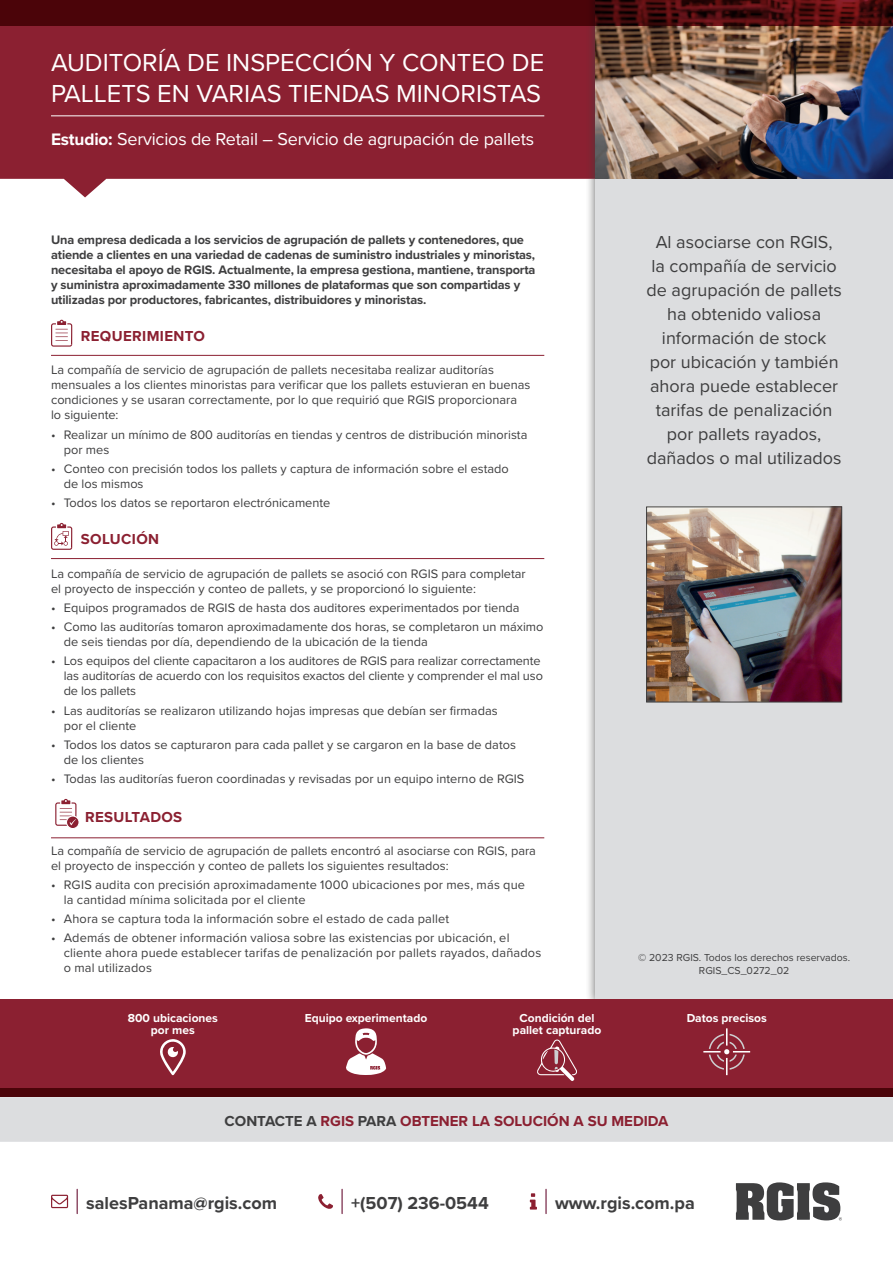
<style>
.page{position:relative;width:893px;height:1263px;background:#fff}
.page>*{position:absolute;margin:0;border:0;box-sizing:border-box;transform-origin:0 0}
.t1{font:25.5px/30.6px "Proxima Nova";color:#fff}
.t2{font:18px/24px "Proxima Nova";color:#3e3e3f;text-align:center}
.t3{font:18px "Proxima Nova";letter-spacing:-.01em;color:#fff}
.t4{font:700 18px "Proxima Nova";color:#3e3e3f}
.t5{font:700 15px "Proxima Nova";color:#8b2031}
.t6{font:700 15px "Proxima Nova";letter-spacing:.025em;color:#8b2031}
.t7{font:12.75px/15px "Proxima Nova";color:#3e3e3f}
.t8{font:700 12.75px/15px "Proxima Nova";letter-spacing:-.01em;color:#3e3e3f}
.t9{font:700 12px/12px "Proxima Nova";color:#fff;text-align:center}
.t10{font:10.5px/12.6px "Proxima Nova";color:#3e3e3f;text-align:center}
.s1{font-weight:700;font-size:17.25px}
.s2{font-weight:700}
.s3{color:#3e3e3f}
</style>
<div class="page">
<hr style="left:545px;top:1189px;width:2px;height:24px;background:#6b1537">
<svg style="left:530px;top:1193px;width:7px;height:16px"></svg>
<svg style="left:77px;top:1189px;width:1px;height:24px"></svg>
<svg style="left:51px;top:1195px;width:17px;height:13px"></svg>
<svg style="left:342px;top:1189px;width:1px;height:24px"></svg>
<svg style="left:318px;top:1194px;width:15px;height:15px"></svg>
<svg style="left:736px;top:1182px;width:106px;height:38px"></svg>
<div style="left:0;top:1097px;width:893px;height:45px;background:#dcdddf"></div>
<svg style="left:0;top:26px;width:585px;height:171px;background:#973746"></svg>
<div style="left:585px;top:0;width:308px;height:1010px;background:#3e3e3f;opacity:.75"></div>
<div style="left:595px;top:0;width:298px;height:1001px;background:#dcdddf"></div>
<hr style="left:51px;top:116px;width:493px;height:1px;background:#fff">
<div style="left:0;top:999px;width:893px;height:98px;background:#8b2031"></div>
<img style="left:595px;top:26px;width:298px;height:153px">
<hr style="left:51px;top:355px;width:493px;height:1px;background:#8b2031">
<hr style="left:51px;top:558px;width:493px;height:1px;background:#8b2031">
<hr style="left:51px;top:837px;width:493px;height:1px;background:#8b2031">
<svg style="left:51px;top:320px;width:22px;height:27px"></svg>
<svg style="left:51px;top:523px;width:22px;height:27px"></svg>
<svg style="left:55px;top:799px;width:24px;height:29px"></svg>
<svg style="left:0;top:0;width:893px;height:26px;background:#49060a"></svg>
<div style="left:0;top:1089px;width:893px;height:8px;background:#4b0409"></div>
<svg style="left:346px;top:1028px;width:40px;height:47px"></svg>
<svg style="left:703px;top:1028px;width:47px;height:47px"></svg>
<img style="left:648px;top:509px;width:192px;height:191px">
<div style="left:646px;top:507px;width:196px;height:195px;border:1px solid #3e3e3f"></div>
<svg style="left:537px;top:1039px;width:40px;height:42px"></svg>
<svg style="left:160px;top:1039px;width:26px;height:36px"></svg>
<h1 class="t1" style="left:51px;top:46px;width:495px">AUDITORÍA DE INSPECCIÓN Y CONTEO DE<br>PALLETS EN VARIAS TIENDAS MINORISTAS</h1>
<h2 class="t3" style="left:51px;top:125px;width:485px"><span class="s1">Estudio</span><span class="s2">:</span> Servicios de Retail – Servicio de agrupación de pallets</h2>
<p class="t8" style="left:51px;top:232px;width:486px">Una empresa dedicada a los servicios de agrupación de pallets y contenedores, que atiende a clientes en una variedad de cadenas de suministro industriales y minoristas, necesitaba el apoyo de RGIS. Actualmente, la empresa gestiona, mantiene, transporta y suministra aproximadamente 330 millones de plataformas que son compartidas y utilizadas por productores, fabricantes, distribuidores y minoristas.</p>
<p class="t6" style="left:81px;top:324px;width:126px">REQUERIMIENTO</p>
<p class="t7" style="left:51px;top:362px;width:481px">La compañía de servicio de agrupación de pallets necesitaba realizar auditorías mensuales a los clientes minoristas para verificar que los pallets estuvieran en buenas condiciones y se usaran correctamente, por lo que requirió que RGIS proporcionara<br>lo siguiente:</p>
<p class="t7" style="left:64px;top:426px;width:465px;text-indent:-13px">• Realizar un mínimo de 800 auditorías en tiendas y centros de distribución minorista por mes</p>
<p class="t7" style="left:64px;top:461px;width:447px;text-indent:-13px">• Conteo con precisión todos los pallets y captura de información sobre el estado de los mismos</p>
<p class="t7" style="left:51px;top:495px;width:281px">• Todos los datos se reportaron electrónicamente</p>
<p class="t6" style="left:81px;top:528px;width:80px">SOLUCIÓN</p>
<p class="t7" style="left:51px;top:565px;width:476px">La compañía de servicio de agrupación de pallets se asoció con RGIS para completar el proyecto de inspección y conteo de pallets, y se proporcionó lo siguiente:</p>
<p class="t7" style="left:51px;top:599px;width:470px">• Equipos programados de RGIS de hasta dos auditores experimentados por tienda</p>
<p class="t7" style="left:64px;top:619px;width:481px;text-indent:-13px">• Como las auditorías tomaron aproximadamente dos horas, se completaron un máximo de seis tiendas por día, dependiendo de la ubicación de la tienda</p>
<p class="t7" style="left:64px;top:653px;width:481px;text-indent:-13px">• Los equipos del cliente capacitaron a los auditores de RGIS para realizar correctamente las auditorías de acuerdo con los requisitos exactos del cliente y comprender el mal uso de los pallets</p>
<p class="t7" style="left:64px;top:702px;width:435px;text-indent:-13px">• Las auditorías se realizaron utilizando hojas impresas que debían ser firmadas por el cliente</p>
<p class="t7" style="left:64px;top:736px;width:454px;text-indent:-13px">• Todos los datos se capturaron para cada pallet y se cargaron en la base de datos de los clientes</p>
<p class="t7" style="left:51px;top:771px;width:475px">• Todas las auditorías fueron coordinadas y revisadas por un equipo interno de RGIS</p>
<p class="t6" style="left:85px;top:805px;width:99px">RESULTADOS</p>
<p class="t7" style="left:51px;top:842px;width:486px">La compañía de servicio de agrupación de pallets encontró al asociarse con RGIS, para el proyecto de inspección y conteo de pallets los siguientes resultados:</p>
<p class="t7" style="left:64px;top:877px;width:463px;text-indent:-13px">• RGIS audita con precisión aproximadamente 1000 ubicaciones por mes, más que la cantidad mínima solicitada por el cliente</p>
<p class="t7" style="left:51px;top:911px;width:400px">• Ahora se captura toda la información sobre el estado de cada pallet</p>
<p class="t7" style="left:64px;top:930px;width:479px;text-indent:-13px">• Además de obtener información valiosa sobre las existencias por ubicación, el cliente ahora puede establecer tarifas de penalización por pallets rayados, dañados o mal utilizados</p>
<h2 class="t2" style="left:646px;top:229px;width:197px">Al asociarse con RGIS,<br>la compañía de servicio de agrupación de pallets ha obtenido valiosa información de stock por ubicación y también ahora puede establecer tarifas de penalización por pallets rayados, dañados o mal utilizados</h2>
<p class="t10" style="left:638px;top:951px;width:213px">© 2023 RGIS. Todos los derechos reservados.<br>RGIS_CS_0272_02</p>
<p class="t9" style="left:128px;top:1011px;width:91px">800 ubicaciones por mes</p>
<p class="t9" style="left:305px;top:1011px;width:124px">Equipo experimentado</p>
<p class="t9" style="left:520px;top:1011px;width:76px">Condición del</p>
<p class="t9" style="left:687px;top:1011px;width:82px">Datos precisos</p>
<p class="t9" style="left:513px;top:1023px;width:90px">pallet capturado</p>
<p class="t5" style="left:225px;top:1110px;width:445px"><span class="s3">CONTACTE A</span> RGIS <span class="s3">PARA</span> OBTENER LA SOLUCIÓN A SU MEDIDA</p>
<h2 class="t4" style="left:86px;top:1189px;width:192px">salesPanama@rgis.com</h2>
<h2 class="t4" style="left:351px;top:1189px;width:139px">+(507) 236-0544</h2>
<h2 class="t4" style="left:555px;top:1189px;width:141px">www.rgis.com.pa</h2>
</div>
